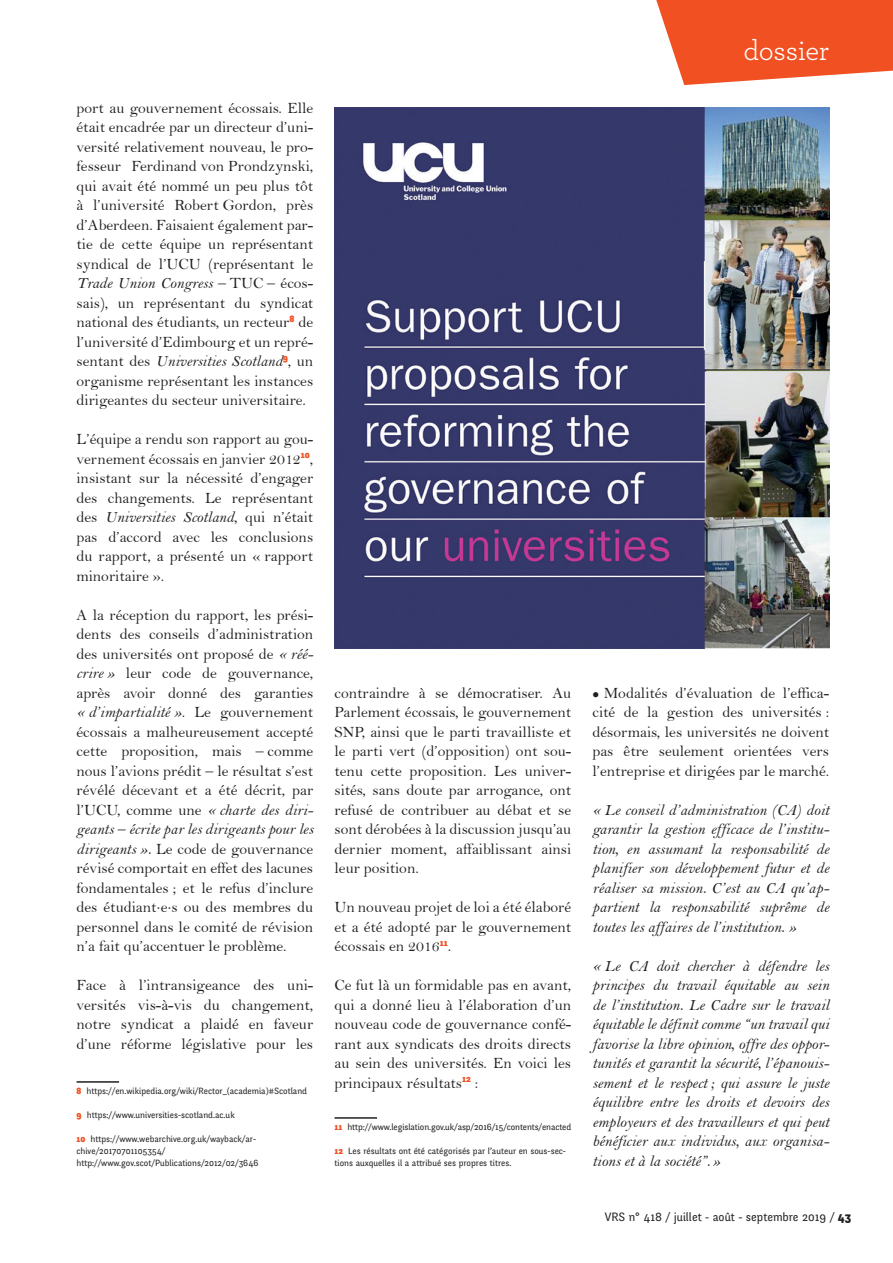
<style>
.page{position:relative;width:893px;height:1263px;background:#fff}
.page>*{position:absolute;margin:0;border:0;box-sizing:border-box;transform-origin:0 0}
.t1{font:28.8px "Archer";letter-spacing:-.01em;color:#fff}
.t2{font:15.75px/19.5px "Bell";color:#231f20;text-align:justify}
.t3{font:15.75px/19.5px "Bell MT Italic";color:#231f20;text-align:justify}
.t4{font:12px "Fengardo Neue";color:#231f20}
.t5{font:9px/12px "Fengardo Neue";color:#231f20}
.s1{font-family:"Bell"}
.s2{font-family:"Bell MT Italic"}
.s3{font-family:"Archer"}
.s4{font-weight:900;color:#f05022}
.s5{font-weight:900}
</style>
<div class="page">
<svg style="left:656px;top:0;width:237px;height:85px;background:#f2673f"></svg>
<hr style="left:77px;top:1081px;width:42px;height:2px;background:#231f20">
<hr style="left:334px;top:1117px;width:43px;height:2px;background:#231f20">
<img style="left:334px;top:108px;width:495px;height:540px">
<p class="t2" style="left:77px;top:98px;width:238px">port au gouvernement écossais. Elle était encadrée par un directeur d’uni&shy;versité relativement nouveau, le pro&shy;fesseur Ferdinand von -Prondzynski, qui avait été nommé un peu plus tôt à l’université Robert -Gordon, près d’Aberdeen. Faisaient également par&shy;tie de cette équipe un représentant syndical de l’UCU (représentant le</p>
<p class="t3" style="left:77px;top:273px;width:238px">Trade Union Congress <span class="s1">– TUC – écos-</span></p>
<p class="t2" style="left:77px;top:293px;width:238px">sais), un représentant du syndicat national des étudiants, un recteur<sup>8</sup> de l’université d’Edimbourg et un repré-</p>
<p class="t3" style="left:77px;top:351px;width:238px"><span class="s1">sentant des</span> Universities Scotland<sup>9</sup><span class="s1">, un</span></p>
<p class="t2" style="left:77px;top:371px;width:238px">organisme représentant les instances dirigeantes du secteur universitaire.</p>
<p class="t2" style="left:77px;top:429px;width:238px">L’équipe a rendu son rapport au gou&shy;vernement écossais en janvier 2012<sup>10</sup>, insistant sur la nécessité d’engager des changements. Le représentant</p>
<p class="t3" style="left:77px;top:507px;width:238px"><span class="s1">des</span> Universities Scotland<span class="s1">, qui n’était</span></p>
<p class="t2" style="left:77px;top:527px;width:238px">pas d’accord avec les conclusions du rapport, a présenté un « rapport minoritaire ».</p>
<p class="t2" style="left:77px;top:605px;width:238px">A la réception du rapport, les prési&shy;dents des conseils d’administration des universités ont proposé de <span class="s2">« réé&shy;crire »</span> leur code de gouvernance, après avoir donné des garanties</p>
<p class="t3" style="left:77px;top:702px;width:238px">« d’impartialité »<span class="s1">. Le gouvernement</span></p>
<p class="t2" style="left:77px;top:722px;width:238px">écossais a malheureusement accepté cette proposition, mais – comme nous l’avions prédit – le résultat s’est révélé décevant et a été décrit, par</p>
<p class="t3" style="left:77px;top:800px;width:238px"><span class="s1">l’UCU, comme une</span> « charte des diri&shy;geants – écrite par les dirigeants pour les</p>
<p class="t2" style="left:77px;top:839px;width:238px"><span class="s2">dirigeants ».</span> Le code de gouvernance révisé comportait en effet des lacunes fondamentales ; et le refus d’inclure des étudiant<span class="s3">·</span>e<span class="s3">·</span>s ou des membres du personnel dans le comité de révision n’a fait qu’accentuer le problème.</p>
<p class="t2" style="left:77px;top:975px;width:238px">Face à l’intransigeance des uni&shy;versités vis-à-vis du changement, notre syndicat a plaidé en faveur d’une réforme législative pour les</p>
<p class="t5" style="left:77px;top:1085px;width:232px"><span class="s4">8</span> https://en.wikipedia.org/wiki/Rector_(academia)#Scotland</p>
<p class="t5" style="left:77px;top:1109px;width:160px"><span class="s4">9</span> https://www.universities-scotland.ac.uk</p>
<p class="t5" style="left:77px;top:1133px;width:184px"><span class="s4">10</span> https://www.webarchive.org.uk/wayback/ar&shy;chive/20170701105354/ http://www.gov.scot/Publications/2012/02/3646</p>
<h1 class="t1" style="left:743px;top:31px;width:87px">dossier</h1>
<p class="t2" style="left:334px;top:683px;width:238px">contraindre à se démocratiser. Au Parlement écossais, le gouvernement SNP, ainsi que le parti travailliste et le parti vert (d’opposition) ont sou&shy;tenu cette proposition. Les univer&shy;sités, sans doute par arrogance, ont refusé de contribuer au débat et se sont dérobées à la discussion jusqu’au dernier moment, affaiblissant ainsi leur position.</p>
<p class="t2" style="left:334px;top:897px;width:238px">Un nouveau projet de loi a été élaboré et a été adopté par le gouvernement écossais en 2016<sup>11</sup>.</p>
<p class="t2" style="left:334px;top:975px;width:238px">Ce fut là un formidable pas en avant, qui a donné lieu à l’élaboration d’un nouveau code de gouvernance confé&shy;rant aux syndicats des droits directs au sein des universités. En voici les principaux résultats<sup>12</sup> :</p>
<p class="t5" style="left:334px;top:1121px;width:238px"><span class="s4">11</span> http://www.legislation.gov.uk/asp/2016/15/contents/enacted</p>
<p class="t5" style="left:334px;top:1145px;width:233px"><span class="s4">12</span> Les résultats ont été catégorisés par l’auteur en sous-sec&shy;tions auxquelles il a attribué ses propres titres.</p>
<p class="t2" style="left:592px;top:683px;width:238px">● Modalités d’évaluation de l’effica&shy;cité de la gestion des universités : désormais, les universités ne doivent pas être seulement orientées vers l’entreprise et dirigées par le marché.</p>
<p class="t3" style="left:592px;top:800px;width:238px">« Le conseil d’administration (CA) doit garantir la gestion efficace de l’institu&shy;tion, en assumant la responsabilité de planifier son développement futur et de réaliser sa mission. C’est au CA qu’ap&shy;partient la responsabilité suprême de toutes les affaires de l’institution. »</p>
<p class="t3" style="left:592px;top:956px;width:238px">« Le CA doit chercher à défendre les principes du travail équitable au sein de l’institution. Le Cadre sur le travail équitable le définit comme “un travail qui favorise la libre opinion, offre des oppor&shy;tunités et garantit la sécurité, l’épanouis&shy;sement et le respect ; qui assure le juste équilibre entre les droits et devoirs des employeurs et des travailleurs et qui peut bénéficier aux individus, aux organisa&shy;tions et à la société”.»</p>
<p class="t4" style="left:605px;top:1209px;width:248px">VRS n° 418 / juillet - août - septembre 2019 / <span class="s5">43</span></p>
</div>
